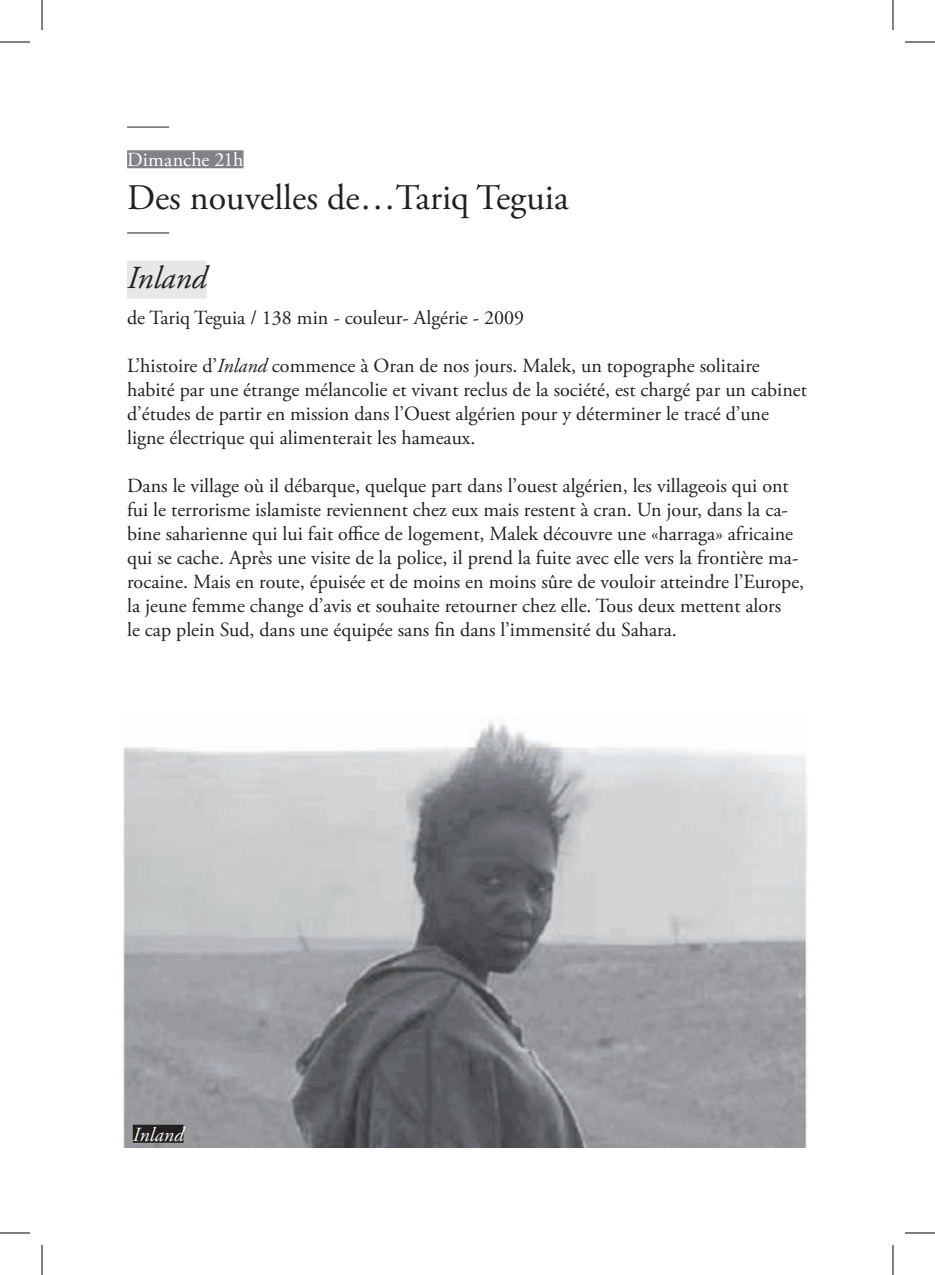
<style>
.page{position:relative;width:935px;height:1275px;background:#fff}
.page>*{position:absolute;margin:0;border:0;box-sizing:border-box;transform-origin:0 0}
.t1{font:36px "Adobe Garamond Pro";color:#231f20}
.t2{font:italic 32px "Adobe Garamond Pro";color:#231f20}
.t3{font:20px/24px "Adobe Garamond Pro";color:#231f20}
.t4{font:20px "Adobe Garamond Pro";letter-spacing:-.005em;color:#fff}
.t5{font:italic 20px "Adobe Garamond Pro";letter-spacing:.005em;color:#fff}
.s1{font-style:italic}
</style>
<div class="page">
<hr style="left:127px;top:127px;width:42px;height:1px;background:#231f20">
<div style="left:127px;top:150px;width:116px;height:18px;background:#808285"></div>
<div style="left:127px;top:260px;width:79px;height:38px;background:#e6e7e9"></div>
<hr style="left:127px;top:233px;width:42px;height:1px;background:#231f20">
<img style="left:123px;top:720px;width:684px;height:428px">
<div style="left:133px;top:1124px;width:50px;height:18px;background:#231f20"></div>
<hr style="left:0;top:42px;width:30px;height:1px;background:#000">
<hr style="left:904px;top:42px;width:30px;height:1px;background:#000">
<hr style="left:0;top:1232px;width:30px;height:1px;background:#000">
<hr style="left:904px;top:1232px;width:30px;height:1px;background:#000">
<hr style="left:42px;top:0;width:1px;height:30px;background:#000">
<hr style="left:42px;top:1245px;width:1px;height:30px;background:#000">
<hr style="left:892px;top:0;width:1px;height:30px;background:#000">
<hr style="left:892px;top:1245px;width:1px;height:30px;background:#000">
<p class="t4" style="left:127px;top:147px;width:118px">Dimanche 21h</p>
<h1 class="t1" style="left:127px;top:176px;width:443px">Des nouvelles de…Tariq Teguia</h1>
<h2 class="t2" style="left:127px;top:258px;width:81px">Inland</h2>
<p class="t3" style="left:127px;top:306px;width:398px">de Tariq Teguia / 138 min - couleur- Algérie - 2009</p>
<p class="t3" style="left:127px;top:354px;width:681px">L’histoire d’<span class="s1">Inland</span> commence à Oran de nos jours. Malek, un topographe solitaire habité par une étrange mélancolie et vivant reclus de la société, est chargé par un cabinet d’études de partir en mission dans l’Ouest algérien pour y déterminer le tracé d’une ligne électrique qui alimenterait les hameaux.</p>
<p class="t3" style="left:127px;top:474px;width:678px">Dans le village où il débarque, quelque part dans l’ouest algérien, les villageois qui ont fui le terrorisme islamiste reviennent chez eux mais restent à cran. Un jour, dans la ca&shy;bine saharienne qui lui fait office de logement, Malek découvre une «harraga» africaine qui se cache. Après une visite de la police, il prend la fuite avec elle vers la frontière ma&shy;rocaine. Mais en route, épuisée et de moins en moins sûre de vouloir atteindre l’Europe, la jeune femme change d’avis et souhaite retourner chez elle. Tous deux mettent alors<br>le cap plein Sud, dans une équipée sans fin dans l’immensité du Sahara.</p>
<p class="t5" style="left:133px;top:1122px;width:52px">Inland</p>
</div>
